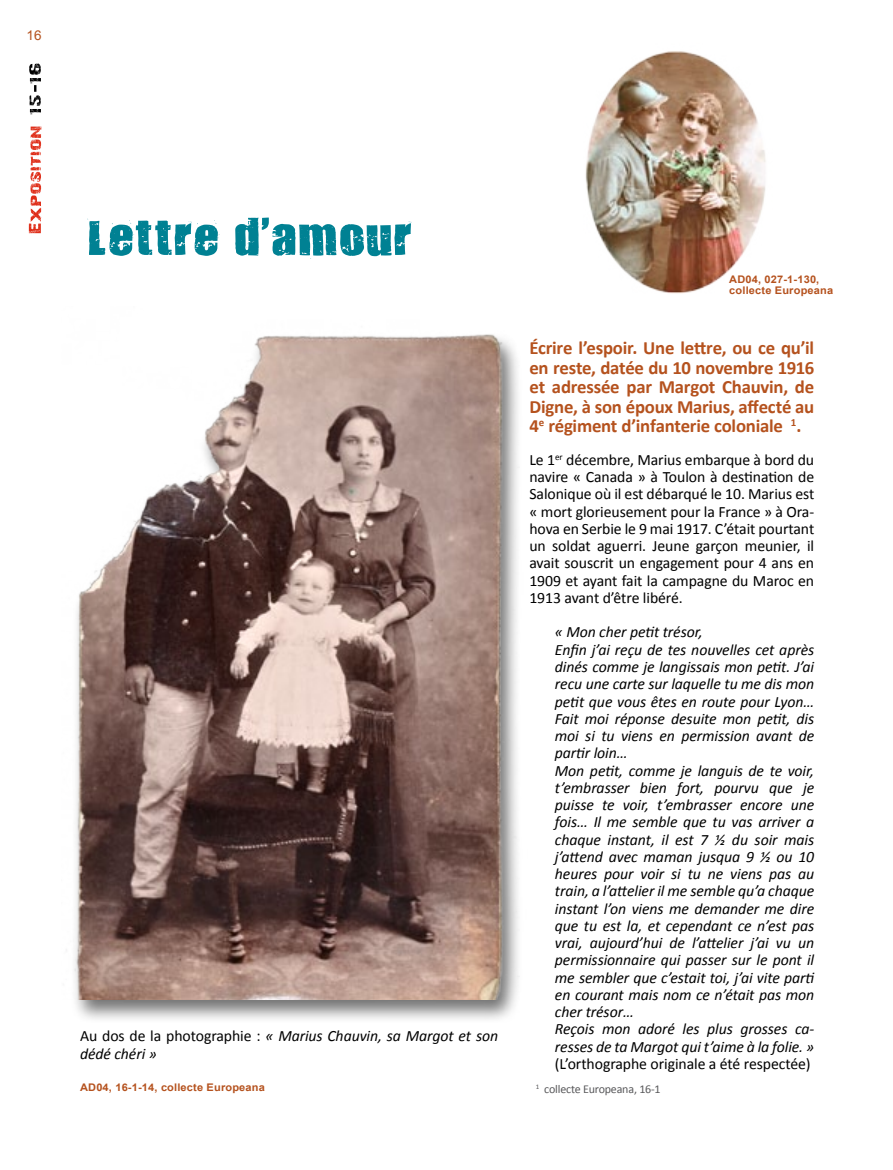
<style>
.page{position:relative;width:893px;height:1170px;background:#fff}
.page>*{position:absolute;margin:0;border:0;box-sizing:border-box;transform-origin:0 0}
.t1{font:700 18.75px/19.5px "Calibri";letter-spacing:-.01em;color:#b5521e;text-align:justify}
.t2{font:italic 15.75px/17.2px "Calibri";letter-spacing:-.005em;color:#000}
.t3{font:15.75px/17.2px "Calibri";letter-spacing:-.005em;color:#000;text-align:justify}
.t4{font:13.5px "Arial";color:#b5521e}
.t5{font:12px "Calibri";letter-spacing:-.015em;color:#58585a}
.t6{font:700 10.5px/10.5px "Arial";letter-spacing:.015em;color:#b5521e;scale:1.05 1}
.t7{font:7.05px "Calibri";color:#58585a}
.s1{font-style:normal}
</style>
<div class="page">
<svg style="left:29px;top:64px;width:12px;height:50px"></svg>
<svg style="left:29px;top:127px;width:12px;height:106px"></svg>
<svg style="left:87px;top:217px;width:325px;height:42px"></svg>
<div style="left:62px;top:326px;width:471px;height:696px;background:#000;opacity:.55"></div>
<img style="left:62px;top:326px;width:458px;height:673px">
<img style="left:585px;top:51px;width:181px;height:243px">
<p class="t4" style="left:27px;top:26px;width:17px">16</p>
<p class="t2" style="left:80px;top:1026px;width:420px"><span class="s1">Au dos de la photographie :</span> « Marius Chauvin, sa Margot et son dédé chéri »</p>
<p class="t6" style="left:729px;top:275px;width:100px">AD04, 027-1-130, collecte Europeana</p>
<p class="t1" style="left:529px;top:338px;width:286px">Écrire l’espoir. Une lettre, ou ce qu’il en reste, datée du 10 novembre 1916 et adressée par Margot Chauvin, de Digne, à son époux Marius, affecté au 4<sup>e</sup> régiment d’infanterie coloniale <sup>1</sup>.</p>
<p class="t3" style="left:529px;top:451px;width:286px">Le 1<sup>er</sup> décembre, Marius embarque à bord du navire « Canada » à Toulon à destination de Salonique où il est débarqué le 10. Marius est « mort glorieusement pour la France » à Ora&shy;hova en Serbie le 9 mai 1917. C’était pourtant un soldat aguerri. Jeune garçon meunier, il avait souscrit un engagement pour 4 ans en 1909 et ayant fait la campagne du Maroc en 1913 avant d’être libéré.</p>
<p class="t2" style="left:555px;top:623px;width:261px">« Mon cher petit trésor,<br>Enfin j’ai reçu de tes nouvelles cet après dinés comme je langissais mon petit. J’ai recu une carte sur laquelle tu me dis mon petit que vous êtes en route pour Lyon… Fait moi réponse desuite mon petit, dis moi si tu viens en permission avant de partir loin…<br>Mon petit, comme je languis de te voir, t’embrasser bien fort, pourvu que je puisse te voir, t’embrasser encore une fois… Il me semble que tu vas arriver a chaque instant, il est 7 ½ du soir mais j’attend avec maman jusqua 9 ½ ou 10 heures pour voir si tu ne viens pas au train, a l’attelier il me semble qu’a chaque instant l’on viens me demander me dire que tu est la, et cependant ce n’est pas vrai, aujourd’hui de l’attelier j’ai vu un permissionnaire qui passer sur le pont il me sembler que c’estait toi, j’ai vite parti en courant mais nom ce n’était pas mon cher trésor…<br>Reçois mon adoré les plus grosses ca&shy;resses de ta Margot qui t’aime à la folie. »</p>
<p class="t3" style="left:555px;top:1054px;width:257px">(L’orthographe originale a été respectée)</p>
<p class="t6" style="left:80px;top:1082px;width:178px">AD04, 16-1-14, collecte Europeana</p>
<p class="t5" style="left:544px;top:1080px;width:118px">collecte Europeana, 16-1</p>
<p class="t7" style="left:536px;top:1081px;width:5px">1</p>
</div>
